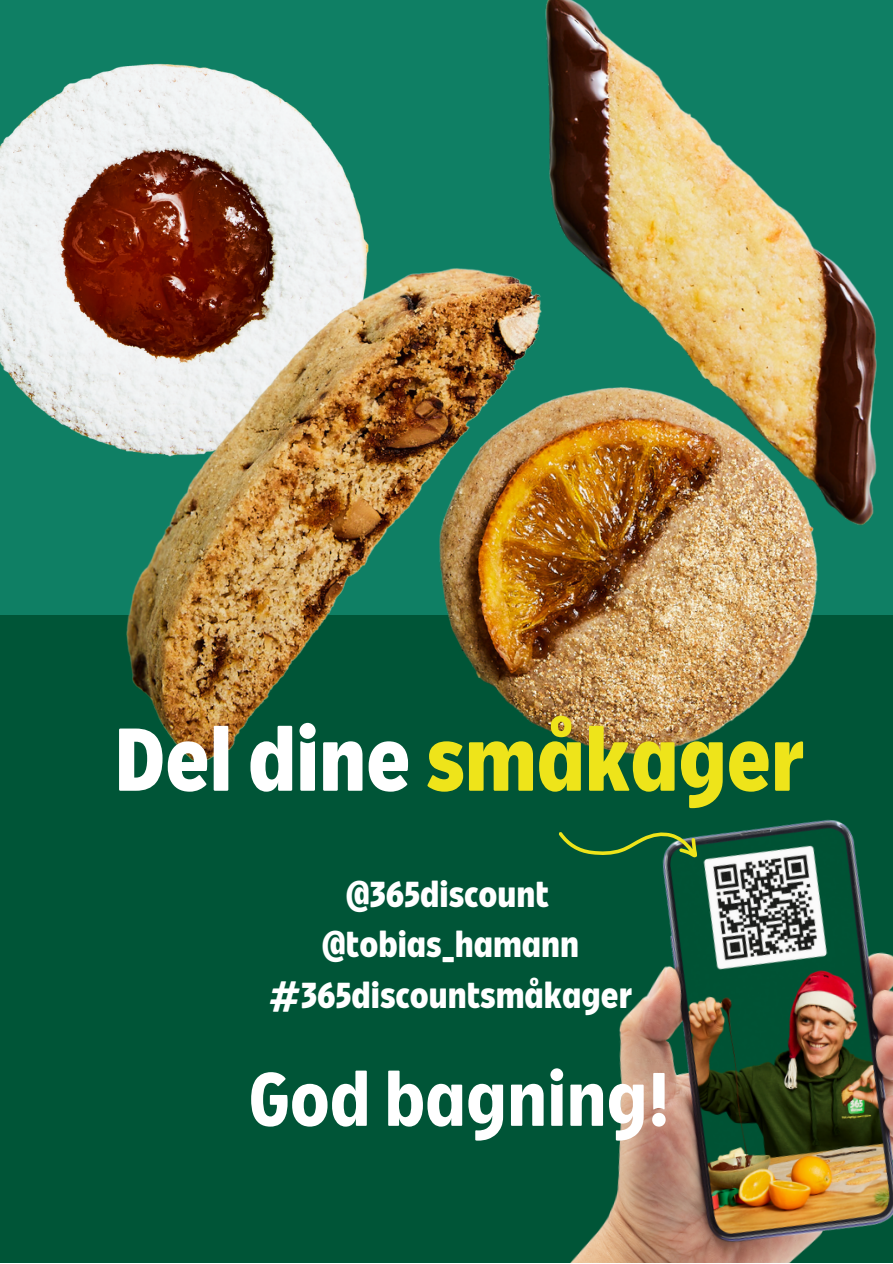
<style>
.page{position:relative;width:893px;height:1264px;background:#fff}
.page>*{position:absolute;margin:0;border:0;box-sizing:border-box;transform-origin:0 0}
.t1{font:900 91.5px "Coop 365 discount";color:#eee41a}
.t2{font:700 77.7px "Coop 365 discount";color:#fff}
.t3{font:900 36.75px "Coop 365 discount";color:#fff}
.s1{color:#fff}
</style>
<div class="page">
<div style="left:0;top:0;width:892px;height:1262px;background:#005537"></div>
<img style="left:571px;top:819px;width:321px;height:443px">
<svg style="left:558px;top:819px;width:142px;height:56px"></svg>
<img style="left:0;top:2px;width:383px;height:206px">
<img style="left:0;top:208px;width:383px;height:557px">
<img style="left:383px;top:0;width:509px;height:615px">
<img style="left:345px;top:371px;width:516px;height:394px">
<p class="t1" style="left:114px;top:717px;width:691px"><span class="s1">Del dine</span> småkager</p>
<p class="t3" style="left:346px;top:877px;width:204px">@365discount</p>
<p class="t3" style="left:322px;top:927px;width:259px">@tobias_hamann</p>
<p class="t3" style="left:269px;top:978px;width:364px">#365discountsmåkager</p>
<p class="t2" style="left:248px;top:1063px;width:423px">God bagning!</p>
</div>
